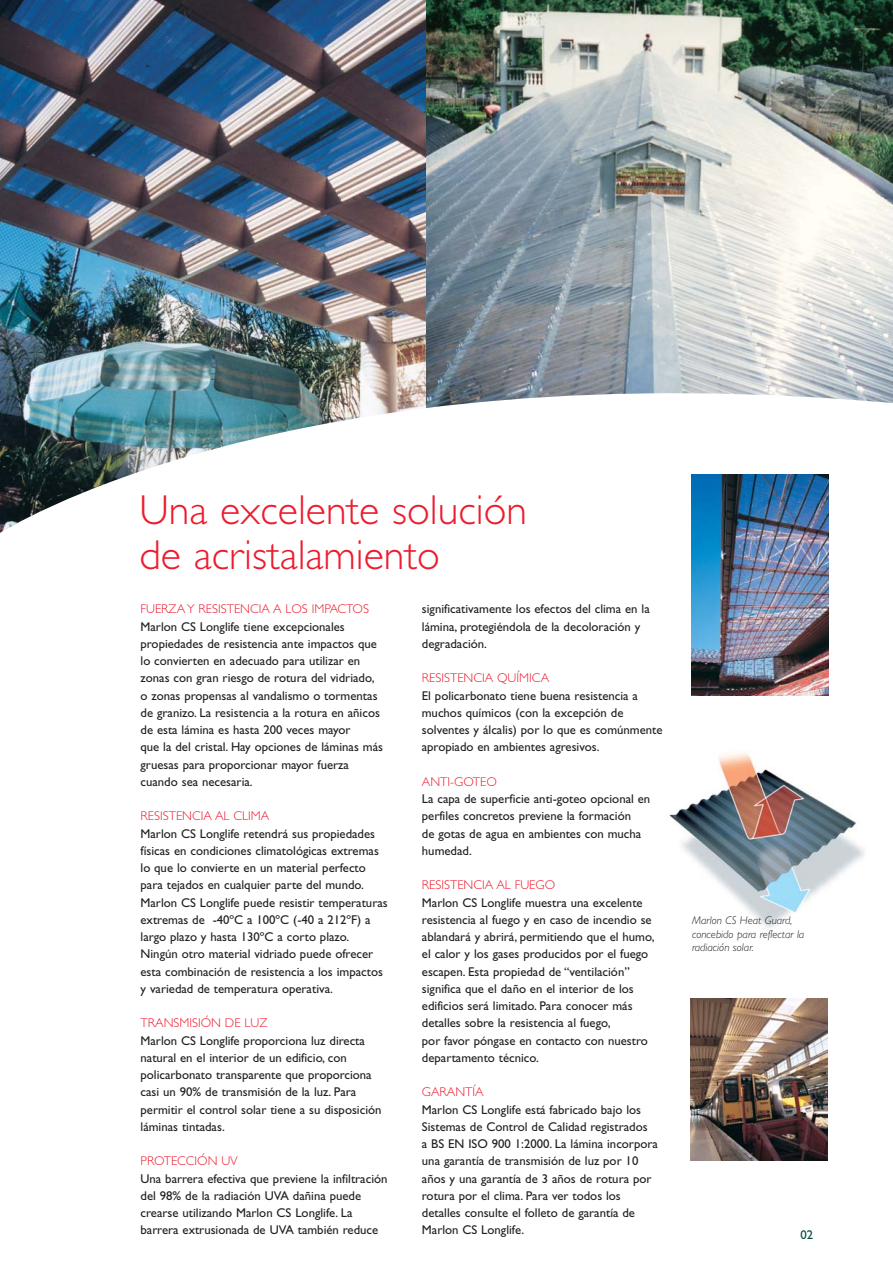
<style>
.page{position:relative;width:893px;height:1263px;background:#fff}
.page>*{position:absolute;margin:0;border:0;box-sizing:border-box;transform-origin:0 0}
.t1{font:300 42px/45px "Gill Sans";color:#ed1b2e}
.t2{font:12.75px/17.2px "Gill Sans";color:#231f20}
.t3{font:300 12.75px "Gill Sans";color:#ed1b2e}
.t4{font:12.75px "Gill Sans";color:#004d42}
.t5{font:italic 300 11.25px/13.5px "Gill Sans";color:#231f20}
</style>
<div class="page">
<img style="left:425px;top:0;width:467px;height:347px">
<img style="left:0;top:0;width:425px;height:347px">
<img style="left:0;top:347px;width:892px;height:223px">
<img style="left:690px;top:999px;width:137px;height:162px">
<img style="left:669px;top:752px;width:196px;height:176px">
<img style="left:691px;top:475px;width:137px;height:221px">
<h1 class="t1" style="left:139px;top:492px;width:389px">Una excelente solución de acristalamiento</h1>
<p class="t3" style="left:140px;top:605px;width:230px">FUERZA Y RESISTENCIA A LOS IMPACTOS</p>
<p class="t2" style="left:140px;top:619px;width:244px">Marlon CS Longlife tiene excepcionales propiedades de resistencia ante impactos que lo convierten en adecuado para utilizar en zonas con gran riesgo de rotura del vidriado, o zonas propensas al vandalismo o tormentas de granizo. La resistencia a la rotura en añicos de esta lámina es hasta 200 veces mayor<br>que la del cristal. Hay opciones de láminas más gruesas para proporcionar mayor fuerza cuando sea necesaria.</p>
<p class="t3" style="left:140px;top:812px;width:130px">RESISTENCIA AL CLIMA</p>
<p class="t2" style="left:140px;top:826px;width:249px">Marlon CS Longlife retendrá sus propiedades físicas en condiciones climatológicas extremas lo que lo convierte en un material perfecto para tejados en cualquier parte del mundo.<br>Marlon CS Longlife puede resistir temperaturas extremas de -40ºC a 100ºC (-40 a 212ºF) a largo plazo y hasta 130ºC a corto plazo.<br>Ningún otro material vidriado puede ofrecer esta combinación de resistencia a los impactos y variedad de temperatura operativa.</p>
<p class="t3" style="left:140px;top:1019px;width:128px">TRANSMISIÓN DE LUZ</p>
<p class="t2" style="left:140px;top:1033px;width:242px">Marlon CS Longlife proporciona luz directa natural en el interior de un edificio, con policarbonato transparente que proporciona casi un 90% de transmisión de la luz. Para permitir el control solar tiene a su disposición láminas tintadas.</p>
<p class="t3" style="left:140px;top:1157px;width:99px">PROTECCIÓN UV</p>
<p class="t2" style="left:140px;top:1171px;width:248px">Una barrera efectiva que previene la infiltración del 98% de la radiación UVA dañina puede crearse utilizando Marlon CS Longlife. La barrera extrusionada de UVA también reduce</p>
<p class="t2" style="left:422px;top:602px;width:229px">significativamente los efectos del clima en la lámina, protegiéndola de la decoloración y degradación.</p>
<p class="t3" style="left:422px;top:674px;width:129px">RESISTENCIA QUÍMICA</p>
<p class="t2" style="left:422px;top:688px;width:242px">El policarbonato tiene buena resistencia a muchos químicos (con la excepción de solventes y álcalis) por lo que es comúnmente apropiado en ambientes agresivos.</p>
<p class="t3" style="left:422px;top:777px;width:77px">ANTI-GOTEO</p>
<p class="t2" style="left:422px;top:792px;width:230px">La capa de superficie anti-goteo opcional en perfiles concretos previene la formación<br>de gotas de agua en ambientes con mucha humedad.</p>
<p class="t3" style="left:422px;top:881px;width:135px">RESISTENCIA AL FUEGO</p>
<p class="t2" style="left:422px;top:895px;width:234px">Marlon CS Longlife muestra una excelente resistencia al fuego y en caso de incendio se ablandará y abrirá, permitiendo que el humo, el calor y los gases producidos por el fuego escapen. Esta propiedad de “ventilación” significa que el daño en el interior de los edificios será limitado. Para conocer más detalles sobre la resistencia al fuego,<br>por favor póngase en contacto con nuestro departamento técnico.</p>
<p class="t3" style="left:422px;top:1088px;width:63px">GARANTÍA</p>
<p class="t2" style="left:422px;top:1102px;width:237px">Marlon CS Longlife está fabricado bajo los Sistemas de Control de Calidad registrados<br>a BS EN ISO 900 1:2000. La lámina incorpora una garantía de transmisión de luz por 10 años y una garantía de 3 años de rotura por rotura por el clima. Para ver todos los detalles consulte el folleto de garantía de Marlon CS Longlife.</p>
<p class="t5" style="left:692px;top:915px;width:114px">Marlon CS Heat Guard, concebido para reflectar la radiación solar.</p>
<p class="t4" style="left:800px;top:1230px;width:14px">02</p>
</div>
